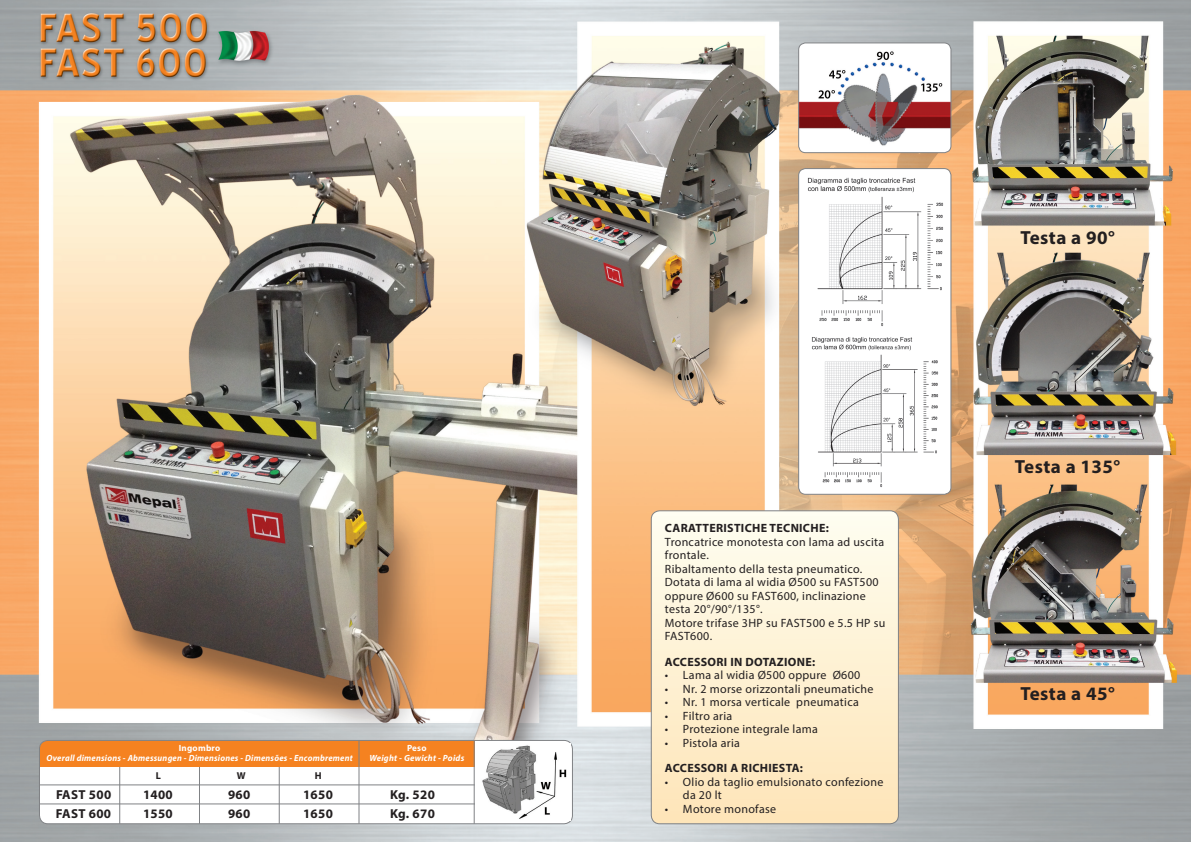
<style>
.page{position:relative;width:1191px;height:842px;background:#fff}
.page>*{position:absolute;margin:0;border:0;box-sizing:border-box;transform-origin:0 0}
.t1{font:700 19px "Myriad Pro";letter-spacing:.025em;color:#231f20}
.t2{font:700 13px "Myriad Pro";letter-spacing:.025em;color:#231f20}
.t3{font:12px/13.5px "Myriad Pro";letter-spacing:.025em;color:#231f20}
.t4{font:700 12px "Myriad Pro";letter-spacing:.025em;color:#231f20}
.t5{font:700 10px "Myriad Pro";color:#231f20}
.t6{font:italic 700 9px "Myriad Pro";letter-spacing:.025em;color:#fff;scale:.95 1}
.t7{font:italic 700 9px "Myriad Pro";letter-spacing:.025em;color:#fff}
.t8{font:700 9px "Myriad Pro";letter-spacing:.025em;color:#fff}
</style>
<div class="page">
<img style="left:0;top:0;width:1191px;height:842px">
<svg style="left:651px;top:511px;width:247px;height:313px;background:#fdf1d3"></svg>
<div style="left:651px;top:510px;width:248px;height:314px;border:1px solid #808285;border-radius:9px"></div>
<img style="left:798px;top:46px;width:153px;height:106px">
<div style="left:798px;top:43px;width:153px;height:110px;border:1px solid #808285;border-radius:7px"></div>
<div style="left:39px;top:740px;width:533px;height:84px;background:#fff;border-radius:9px"></div>
<hr style="left:119px;top:740px;width:1px;height:84px;background:#808285">
<hr style="left:199px;top:740px;width:1px;height:84px;background:#808285">
<hr style="left:279px;top:740px;width:1px;height:84px;background:#808285">
<div style="left:39px;top:740px;width:436px;height:27px;background:#f58220"></div>
<hr style="left:474px;top:740px;width:1px;height:84px;background:#808285">
<hr style="left:358px;top:740px;width:1px;height:84px;background:#808285">
<div style="left:39px;top:740px;width:534px;height:84px;border:1px solid #808285;border-radius:9px"></div>
<hr style="left:39px;top:784px;width:436px;height:1px;background:#808285">
<img style="left:482px;top:743px;width:88px;height:76px">
<hr style="left:39px;top:803px;width:436px;height:1px;background:#808285">
<div style="left:798px;top:169px;width:153px;height:325px;background:#fff;border-radius:7px"></div>
<div style="left:798px;top:168px;width:153px;height:327px;border:1px solid #808285;border-radius:7px"></div>
<img style="left:807px;top:177px;width:137px;height:149px">
<img style="left:811px;top:337px;width:128px;height:151px">
<p class="t8" style="left:179px;top:742px;width:43px">Ingombro</p>
<p class="t6" style="left:46px;top:752px;width:324px">Overall dimensions - Abmessungen - Dimensiones - Dimensões - Encombrement</p>
<p class="t5" style="left:156px;top:769px;width:7px">L</p>
<p class="t5" style="left:237px;top:769px;width:10px">W</p>
<p class="t5" style="left:315px;top:769px;width:8px">H</p>
<p class="t8" style="left:407px;top:742px;width:21px">Peso</p>
<p class="t7" style="left:369px;top:752px;width:96px">Weight - Gewicht - Poids</p>
<p class="t2" style="left:56px;top:786px;width:57px">FAST 500</p>
<p class="t2" style="left:143px;top:786px;width:31px">1400</p>
<p class="t2" style="left:228px;top:786px;width:24px">960</p>
<p class="t2" style="left:303px;top:786px;width:31px">1650</p>
<p class="t2" style="left:390px;top:786px;width:46px">Kg. 520</p>
<p class="t2" style="left:56px;top:805px;width:57px">FAST 600</p>
<p class="t2" style="left:143px;top:805px;width:31px">1550</p>
<p class="t2" style="left:228px;top:805px;width:24px">960</p>
<p class="t2" style="left:303px;top:805px;width:31px">1650</p>
<p class="t2" style="left:390px;top:805px;width:46px">Kg. 670</p>
<p class="t4" style="left:665px;top:520px;width:165px">CARATTERISTICHE TECNICHE:</p>
<p class="t3" style="left:665px;top:535px;width:222px">Troncatrice monotesta con lama ad uscita frontale.<br>Ribaltamento della testa pneumatico.<br>Dotata di lama al widia Ø500 su FAST500 oppure Ø600 su FAST600, inclinazione testa 20°/90°/135°.<br>Motore trifase 3HP su FAST500 e 5.5 HP su<br>FAST600.</p>
<p class="t4" style="left:665px;top:654px;width:152px">ACCESSORI IN DOTAZIONE:</p>
<p class="t3" style="left:665px;top:668px;width:197px">• Lama al widia Ø500 oppure Ø600</p>
<p class="t3" style="left:665px;top:682px;width:210px">• Nr. 2 morse orizzontali pneumatiche</p>
<p class="t3" style="left:665px;top:695px;width:195px">• Nr. 1 morsa verticale pneumatica</p>
<p class="t3" style="left:665px;top:709px;width:69px">• Filtro aria</p>
<p class="t3" style="left:665px;top:722px;width:154px">• Protezione integrale lama</p>
<p class="t3" style="left:665px;top:736px;width:77px">• Pistola aria</p>
<p class="t4" style="left:665px;top:760px;width:139px">ACCESSORI A RICHIESTA:</p>
<p class="t3" style="left:683px;top:775px;width:202px;text-indent:-18px">• Olio da taglio emulsionato confezione da 20 lt</p>
<p class="t3" style="left:665px;top:802px;width:113px">• Motore monofase</p>
<h1 class="t1" style="left:1020px;top:225px;width:96px">Testa a 90°</h1>
<h1 class="t1" style="left:1015px;top:454px;width:107px">Testa a 135°</h1>
<h1 class="t1" style="left:1020px;top:681px;width:96px">Testa a 45°</h1>
</div>
